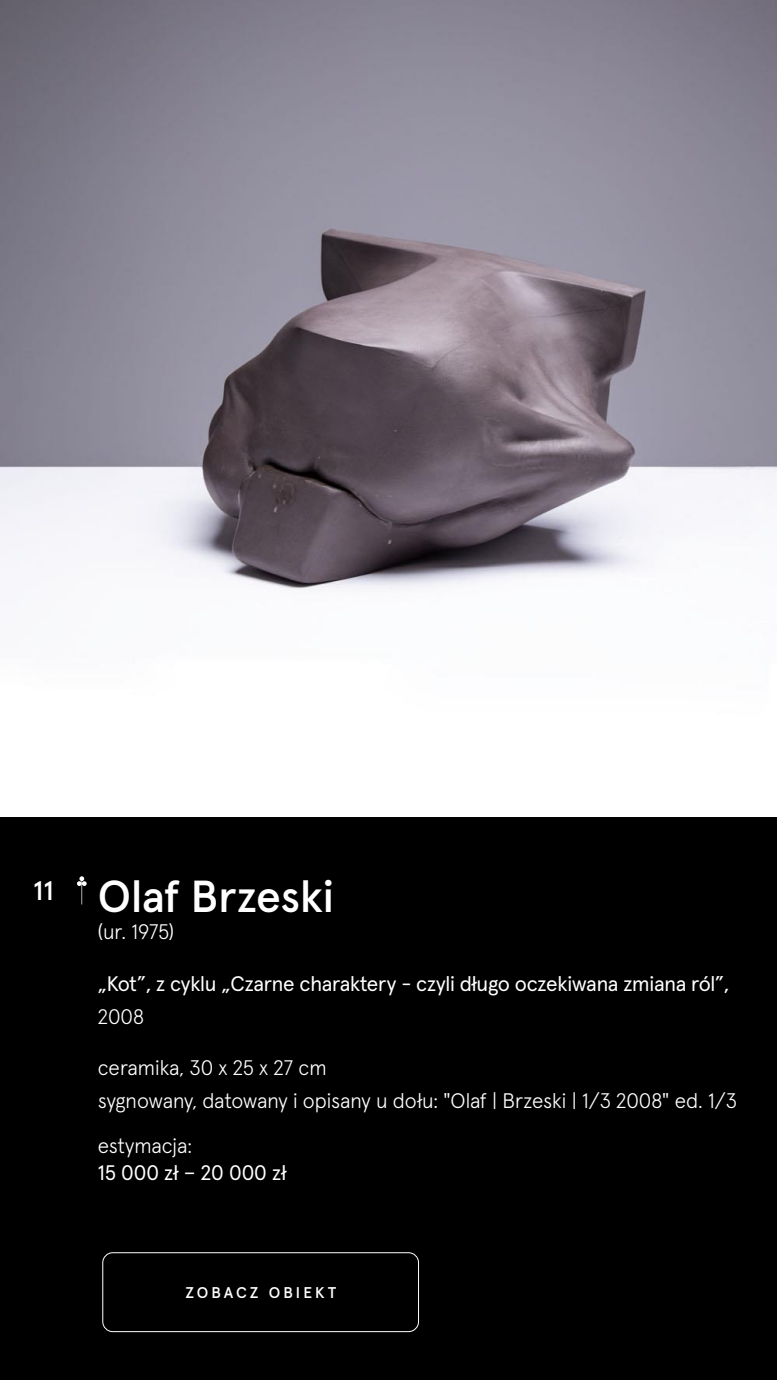
<style>
.page{position:relative;width:777px;height:1380px;background:#fff}
.page>*{position:absolute;margin:0;border:0;box-sizing:border-box;transform-origin:0 0}
.t1{font:500 44.81px "Apercu";letter-spacing:-.005em;color:#fff}
.t2{font:500 26.94px "Apercu";color:#fff}
.t3{font:300 21px/33.1px "Apercu";letter-spacing:-.005em;color:#fff}
.t4{font:21px "Apercu";letter-spacing:-.01em;color:#fff}
.t5{font:500 15.56px "Apercu";letter-spacing:.195em;color:#fff}
</style>
<div class="page">
<div style="left:0;top:0;width:776px;height:1380px;background:#000"></div>
<div style="left:102px;top:1252px;width:316px;height:80px;border:1px solid #fff;border-radius:10px"></div>
<img style="left:0;top:0;width:776px;height:816px">
<svg style="left:77px;top:876px;width:10px;height:29px"></svg>
<p class="t2" style="left:33px;top:870px;width:22px">11</p>
<h1 class="t1" style="left:98px;top:862px;width:238px">Olaf Brzeski</h1>
<p class="t3" style="left:98px;top:913px;width:78px">(ur. 1975)</p>
<p class="t4" style="left:98px;top:967px;width:632px">„Kot”, z cyklu „Czarne charaktery - czyli długo oczekiwana zmiana ról”,</p>
<p class="t3" style="left:98px;top:998px;width:48px">2008</p>
<p class="t3" style="left:98px;top:1049px;width:640px">ceramika, 30 x 25 x 27 cm<br>sygnowany, datowany i opisany u dołu: "Olaf | Brzeski | 1/3 2008" ed. 1/3</p>
<p class="t3" style="left:98px;top:1127px;width:96px">estymacja:</p>
<p class="t4" style="left:98px;top:1157px;width:190px">15 000 zł – 20 000 zł</p>
<p class="t5" style="left:185px;top:1280px;width:152px">ZOBACZ OBIEKT</p>
</div>
